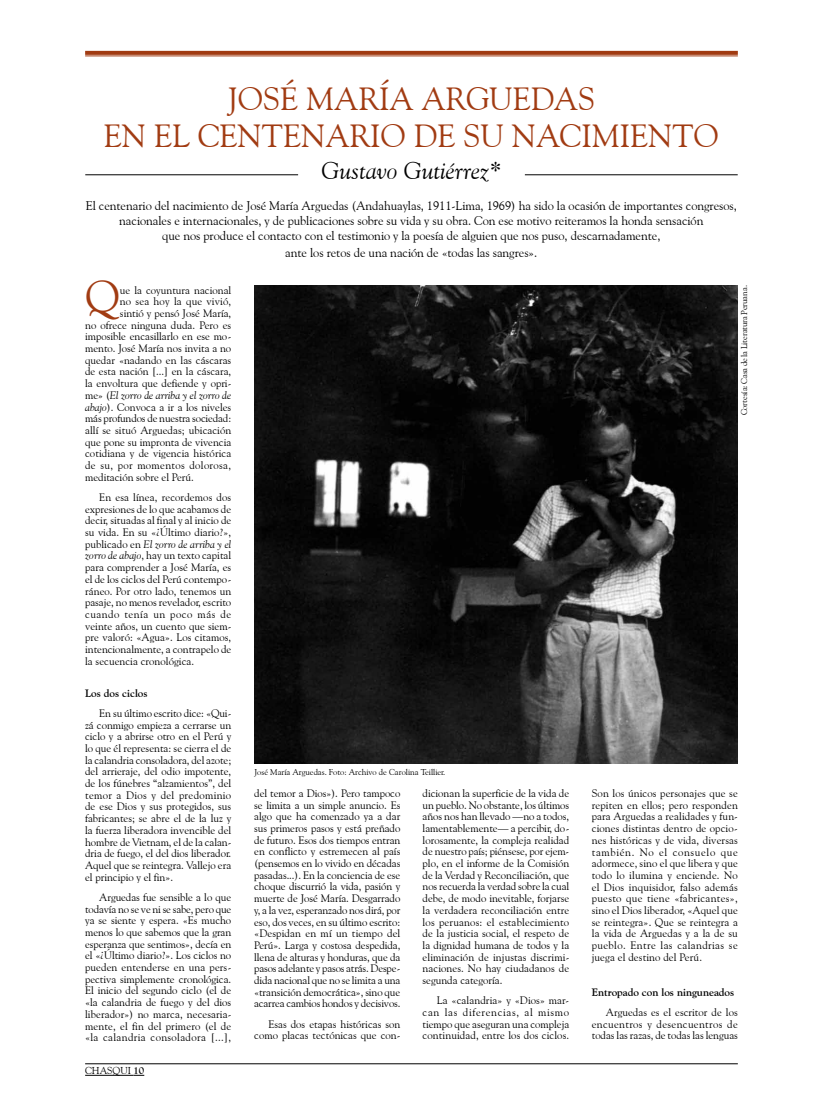
<style>
.page{position:relative;width:823px;height:1120px;background:#fff}
.page>*{position:absolute;margin:0;border:0;box-sizing:border-box;transform-origin:0 0}
.t1{font:44.2px "Goudy Old Style BT";color:#a13b12}
.t2{font:32px/37px "Goudy Old Style BT";color:#a13b12;text-align:center}
.t3{font:italic 24px "Goudy Old Style BT";color:#000}
.t4{font:12.5px/15px "Goudy Old Style BT";letter-spacing:-.005em;color:#000;text-align:center}
.t5{font:10.8px/11.7px "Goudy Old Style BT";color:#000;text-align:justify}
.t6{font:700 10.8px "Goudy Old Style BT";color:#000}
.t7{font:italic 10.8px "Goudy Old Style BT";color:#000}
.t8{font:10.8px "Goudy Old Style BT";letter-spacing:.03em;color:#000}
.t9{font:10px "Goudy Old Style BT";color:#000}
.t10{font:8.5px "Goudy Old Style BT";color:#000}
.s1{font-style:normal}
.s2{font-style:italic}
.s3{font-weight:700}
</style>
<div class="page">
<hr style="left:85px;top:1063px;width:652px;height:1px;background:#000">
<hr style="left:85px;top:1075px;width:48px;height:1px;background:#000">
<hr style="left:85px;top:55px;width:652px;height:1px;background:#a13b12">
<svg style="left:85px;top:51px;width:652px;height:4px;fill:#a13b12"></svg>
<hr style="left:524px;top:174px;width:213px;height:1px;background:#000">
<hr style="left:85px;top:174px;width:213px;height:1px;background:#000">
<img style="left:254px;top:285px;width:483px;height:479px">
<h2 class="t2" style="left:104px;top:80px;width:616px">JOSÉ MARÍA ARGUEDAS<br>EN EL CENTENARIO DE SU NACIMIENTO</h2>
<h3 class="t3" style="left:321px;top:156px;width:181px">Gustavo Gutiérrez*</h3>
<p class="t4" style="left:86px;top:198px;width:652px">El centenario del nacimiento de José María Arguedas (Andahuaylas, 1911-Lima, 1969) ha sido la ocasión de importantes congresos, nacionales e internacionales, y de publicaciones sobre su vida y su obra. Con ese motivo reiteramos la honda sensación<br>que nos produce el contacto con el testimonio y la poesía de alguien que nos puso, descarnadamente,</p>
<p class="t4" style="left:285px;top:245px;width:253px">ante los retos de una nación de «todas las sangres».</p>
<h1 class="t1" style="left:85px;top:269px;width:36px">Q</h1>
<p class="t5" style="left:120px;top:284px;width:113px">ue la coyuntura nacional</p>
<p class="t10" style="left:738px;top:415px;width:132px;rotate:-90deg">Cortesía: Casa de la Literatura Peruana.</p>
<p class="t5" style="left:120px;top:295px;width:113px">no sea hoy la que vivió,</p>
<p class="t5" style="left:120px;top:307px;width:113px">sintió y pensó José María,</p>
<p class="t5" style="left:85px;top:319px;width:147px">no ofrece ninguna duda. Pero es</p>
<p class="t5" style="left:85px;top:330px;width:147px">imposible encasillarlo en ese mo-</p>
<p class="t5" style="left:85px;top:342px;width:147px">mento. José María nos invita a no</p>
<p class="t5" style="left:85px;top:354px;width:147px">quedar «nadando en las cáscaras</p>
<p class="t5" style="left:85px;top:366px;width:147px">de esta nación [...] en la cáscara,</p>
<p class="t5" style="left:85px;top:377px;width:147px">la envoltura que defiende y opri-</p>
<p class="t7" style="left:85px;top:388px;width:148px"><span class="s1">me» (</span>El zorro de arriba y el zorro de</p>
<p class="t5" style="left:85px;top:401px;width:147px"><span class="s2">abajo</span>). Convoca a ir a los niveles</p>
<p class="t5" style="left:85px;top:412px;width:147px">más profundos de nuestra sociedad:</p>
<p class="t5" style="left:85px;top:424px;width:147px">allí se situó Arguedas; ubicación</p>
<p class="t5" style="left:85px;top:436px;width:148px">que pone su impronta de vivencia</p>
<p class="t5" style="left:85px;top:447px;width:147px">cotidiana y de vigencia histórica</p>
<p class="t8" style="left:85px;top:459px;width:147px">de su, por momentos dolorosa,</p>
<p class="t5" style="left:85px;top:471px;width:110px">meditación sobre el Perú.</p>
<p class="t5" style="left:85px;top:491px;width:148px;text-indent:14px">En esa línea, recordemos dos expresiones de lo que acabamos de decir, situadas al final y al inicio de su vida. En su «¿Último diario?», publicado en <span class="s2">El zorro de arriba y el zorro de abajo</span>, hay un texto capital para comprender a José María, es el de los ciclos del Perú contempo&shy;ráneo. Por otro lado, tenemos un pasaje, no menos revelador, escrito cuando tenía un poco más de veinte años, un cuento que siem&shy;pre valoró: «Agua». Los citamos, intencionalmente, a contrapelo de la secuencia cronológica.</p>
<p class="t6" style="left:85px;top:686px;width:64px">Los dos ciclos</p>
<p class="t5" style="left:85px;top:707px;width:148px;text-indent:14px">En su último escrito dice: «Qui&shy;zá conmigo empieza a cerrarse un ciclo y a abrirse otro en el Perú y lo que él representa: se cierra el de la calandria consoladora, del azote; del arrieraje, del odio impotente, de los fúnebres “alzamientos”, del temor a Dios y del predominio de ese Dios y sus protegidos, sus fabricantes; se abre el de la luz y la fuerza liberadora invencible del hombre de Vietnam, el de la calan&shy;dria de fuego, el del dios liberador.<br>Aquel que se reintegra. Vallejo era el principio y el fin».</p>
<p class="t5" style="left:85px;top:891px;width:148px;text-indent:14px">Arguedas fue sensible a lo que todavía no se ve ni se sabe, pero que ya se siente y espera. «Es mucho menos lo que sabemos que la gran esperanza que sentimos», decía en el «¿Último diario?». Los ciclos no pueden entenderse en una pers&shy;pectiva simplemente cronológica.<br>El inicio del segundo ciclo (el de «la calandria de fuego y del dios liberador») no marca, necesaria&shy;mente, el fin del primero (el de «la calandria consoladora [...],</p>
<p class="t10" style="left:254px;top:767px;width:192px">José María Arguedas. Foto: Archivo de Carolina Teillier.</p>
<p class="t5" style="left:422px;top:787px;width:148px">dicionan la superficie de la vida de un pueblo. No obstante, los últimos años nos han llevado —no a todos, lamentablemente— a percibir, do&shy;lorosamente, la compleja realidad de nuestro país; piénsese, por ejem&shy;plo, en el informe de la Comisión de la Verdad y Reconciliación, que nos recuerda la verdad sobre la cual debe, de modo inevitable, forjarse la verdadera reconciliación entre los peruanos: el establecimiento de la justicia social, el respeto de la dignidad humana de todos y la eliminación de injustas discrimi&shy;naciones. No hay ciudadanos de segunda categoría.</p>
<p class="t5" style="left:422px;top:994px;width:148px;text-indent:14px">La «calandria» y «Dios» mar&shy;can las diferencias, al mismo tiempo que aseguran una compleja continuidad, entre los dos ciclos.</p>
<p class="t5" style="left:254px;top:787px;width:148px">del temor a Dios»). Pero tampoco se limita a un simple anuncio. Es algo que ha comenzado ya a dar sus primeros pasos y está preñado de futuro. Esos dos tiempos entran en conflicto y estremecen al país (pensemos en lo vivido en décadas pasadas...). En la conciencia de ese choque discurrió la vida, pasión y muerte de José María. Desgarrado y, a la vez, esperanzado nos dirá, por eso, dos veces, en su último escrito: «Despidan en mí un tiempo del Perú». Larga y costosa despedida, llena de alturas y honduras, que da pasos adelante y pasos atrás. Despe&shy;dida nacional que no se limita a una «transición democrática», sino que acarrea cambios hondos y decisivos.</p>
<p class="t5" style="left:254px;top:1018px;width:147px;text-align:right">Esas dos etapas históricas son como placas tectónicas que con-</p>
<p class="t5" style="left:591px;top:787px;width:147px">Son los únicos personajes que se repiten en ellos; pero responden para Arguedas a realidades y fun&shy;ciones distintas dentro de opcio&shy;nes históricas y de vida, diversas también. No el consuelo que adormece, sino el que libera y que todo lo ilumina y enciende. No el Dios inquisidor, falso además puesto que tiene «fabricantes», sino el Dios liberador, «Aquel que se reintegra». Que se reintegra a la vida de Arguedas y a la de su pueblo. Entre las calandrias se juega el destino del Perú.</p>
<p class="t6" style="left:591px;top:985px;width:144px">Entropado con los ninguneados</p>
<p class="t5" style="left:591px;top:1006px;width:147px;text-indent:14px">Arguedas es el escritor de los encuentros y desencuentros de todas las razas, de todas las lenguas</p>
<p class="t9" style="left:85px;top:1064px;width:61px">CHASQUI <span class="s3">10</span></p>
</div>
